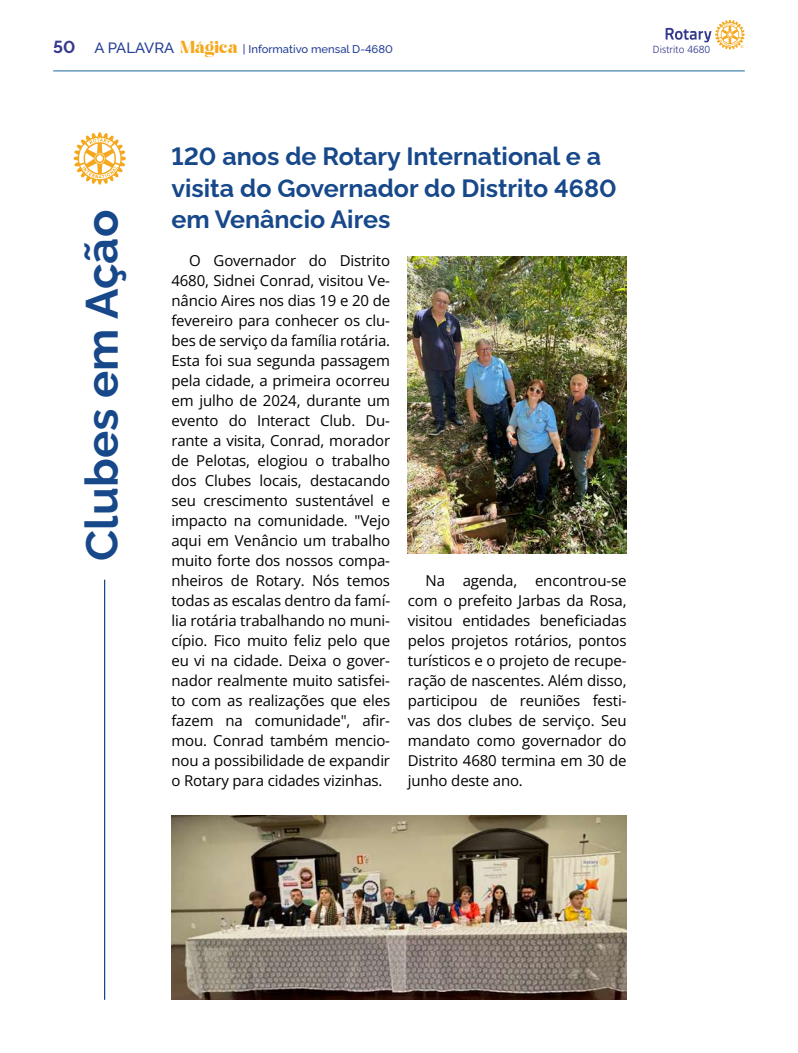
<style>
.page{position:relative;width:798px;height:1053px;background:#fff}
.page>*{position:absolute;margin:0;border:0;box-sizing:border-box;transform-origin:0 0}
.t1{font:700 45.38px "Rawline";color:#17488a}
.t2{font:700 25px/31.2px "Rawline";color:#17488a}
.t3{font:15px/20px "Open Sans";letter-spacing:-.01em;color:#000;text-align:justify}
.t4{font:500 11.25px "Rawline";color:#233d94}
.t5{font:300 10.38px "Frutiger LT Std";color:#353a8d}
.s1{font-weight:700;font-size:17.5px;color:#353a8d}
.s2{font-size:14.88px}
.s3{font-family:"Sugar Magic Personal Use Only";font-weight:400;font-size:17.38px;color:#f5a81d}
.s4{color:#233d94}
</style>
<div class="page">
<svg style="left:665px;top:20px;width:79px;height:30px"></svg>
<svg style="left:74px;top:132px;width:52px;height:52px"></svg>
<hr style="left:104px;top:579px;width:1px;height:420px;background:#17488a">
<hr style="left:53px;top:70px;width:691px;height:1px;background:#4587af">
<img style="left:171px;top:815px;width:455px;height:184px">
<img style="left:407px;top:256px;width:219px;height:297px">
<p class="t4" style="left:53px;top:40px;width:341px"><span class="s1">50</span> <span class="s2">A PALAVRA</span> <span class="s3">Mágica</span> | Informativo mensal D-4680</p>
<p class="t5" style="left:652px;top:44px;width:59px">Distrito 468<span class="s4">0</span></p>
<h1 class="t1" style="left:67px;top:560px;width:352px;rotate:-90deg">Clubes em Ação</h1>
<h2 class="t2" style="left:171px;top:138px;width:446px">120 anos de Rotary International e a visita do Governador do Distrito 4680 em Venâncio Aires</h2>
<p class="t3" style="left:171px;top:250px;width:220px;text-indent:18px">O Governador do Distrito 4680, Sidnei Conrad, visitou Ve&shy;nâncio Aires nos dias 19 e 20 de fevereiro para conhecer os clu&shy;bes de serviço da família rotária.<br>Esta foi sua segunda passagem pela cidade, a primeira ocorreu em julho de 2024, durante um evento do Interact Club. Du&shy;rante a visita, Conrad, morador de Pelotas, elogiou o trabalho dos Clubes locais, destacando seu crescimento sustentável e impacto na comunidade. "Vejo aqui em Venâncio um trabalho muito forte dos nossos compa&shy;nheiros de Rotary. Nós temos todas as escalas dentro da famí&shy;lia rotária trabalhando no muni&shy;cípio. Fico muito feliz pelo que eu vi na cidade. Deixa o gover&shy;nador realmente muito satisfei&shy;to com as realizações que eles fazem na comunidade", afir&shy;mou. Conrad também mencio&shy;nou a possibilidade de expandir o Rotary para cidades vizinhas.</p>
<p class="t3" style="left:407px;top:570px;width:220px;text-indent:18px">Na agenda, encontrou-se com o prefeito Jarbas da Rosa, visitou entidades beneficiadas pelos projetos rotários, pontos turísticos e o projeto de recupe&shy;ração de nascentes. Além disso, participou de reuniões festi&shy;vas dos clubes de serviço. Seu mandato como governador do Distrito 4680 termina em 30 de junho deste ano.</p>
</div>
